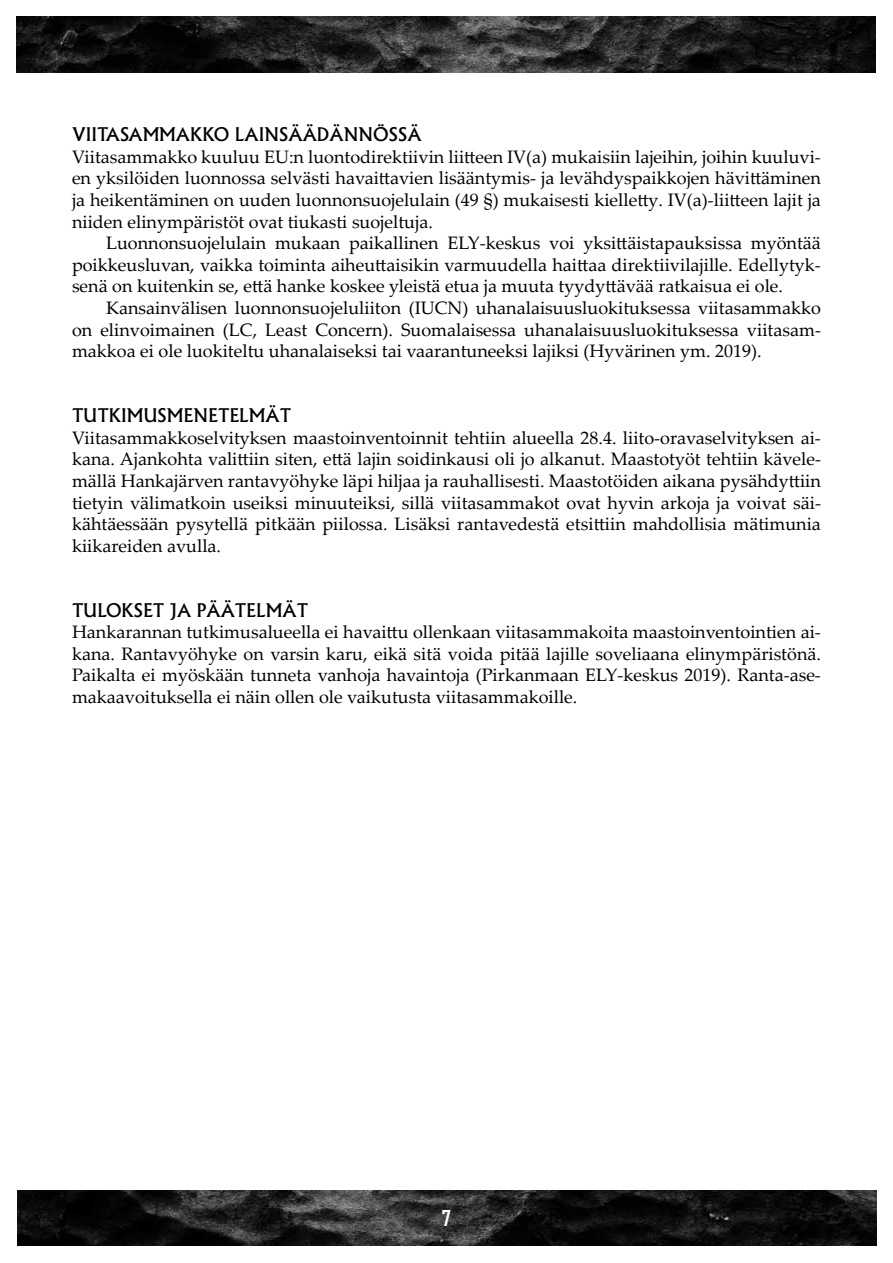
<style>
.page{position:relative;width:893px;height:1263px;background:#fff}
.page>*{position:absolute;margin:0;border:0;box-sizing:border-box;transform-origin:0 0}
.t1{font:700 21px "Agency FB";color:#fff}
.t2{font:18px/21.6px "Palatino Linotype";color:#000;text-align:justify}
.t3{font:500 18px "Albertus";color:#000}
</style>
<div class="page">
<img style="left:17px;top:17px;width:859px;height:55px">
<img style="left:17px;top:1191px;width:859px;height:55px">
<p class="t3" style="left:72px;top:124px;width:118px">V IITASAMMAKK</p>
<p class="t3" style="left:214px;top:124px;width:146px">O LAIN SÄÄDÄNNÖ</p>
<p class="t3" style="left:389px;top:124px;width:34px">SSÄ</p>
<p class="t2" style="left:72px;top:145px;width:750px">Viitasammakko kuuluu EU:n luontodirektiivin liitteen IV(a) mukaisiin lajeihin, joihin kuuluvi&shy;en yksilöiden luonnossa selvästi havaittavien lisääntymis- ja levähdyspaikkojen hävittäminen ja heikentäminen on uuden luonnonsuojelulain (49 §) mukaisesti kielletty. IV(a)-liitteen lajit ja niiden elinympäristöt ovat tiukasti suojeltuja.</p>
<p class="t2" style="left:72px;top:232px;width:750px;text-indent:34px">Luonnonsuojelulain mukaan paikallinen ELY-keskus voi yksittäistapauksissa myöntää poikkeusluvan, vaikka toiminta aiheuttaisikin varmuudella haittaa direktiivilajille. Edellytyk&shy;senä on kuitenkin se, että hanke koskee yleistä etua ja muuta tyydyttävää ratkaisua ei ole.</p>
<p class="t2" style="left:72px;top:296px;width:750px;text-indent:34px">Kansainvälisen luonnonsuojeluliiton (IUCN) uhanalaisuusluokituksessa viitasammakko on elinvoimainen (LC, Least Concern). Suomalaisessa uhanalaisuusluokituksessa viitasam&shy;makkoa ei ole luokiteltu uhanalaiseksi tai vaarantuneeksi lajiksi (Hyvärinen ym. 2019).</p>
<p class="t3" style="left:72px;top:404px;width:215px">TUTKIMUSMEN ETELMÄT</p>
<p class="t2" style="left:72px;top:426px;width:750px">Viitasammakkoselvityksen maastoinventoinnit tehtiin alueella 28.4. liito-oravaselvityksen ai&shy;kana. Ajankohta valittiin siten, että lajin soidinkausi oli jo alkanut. Maastotyöt tehtiin kävele&shy;mällä Hankajärven rantavyöhyke läpi hiljaa ja rauhallisesti. Maastotöiden aikana pysähdyttiin tietyin välimatkoin useiksi minuuteiksi, sillä viitasammakot ovat hyvin arkoja ja voivat säi&shy;kähtäessään pysytellä pitkään piilossa. Lisäksi rantavedestä etsittiin mahdollisia mätimunia kiikareiden avulla.</p>
<p class="t3" style="left:72px;top:599px;width:232px">TULOKSET JA PÄÄT ELMÄT</p>
<p class="t2" style="left:72px;top:620px;width:750px">Hankarannan tutkimusalueella ei havaittu ollenkaan viitasammakoita maastoinventointien ai&shy;kana. Rantavyöhyke on varsin karu, eikä sitä voida pitää lajille soveliaana elinympäristönä.<br>Paikalta ei myöskään tunneta vanhoja havaintoja (Pirkanmaan ELY-keskus 2019). Ranta-ase&shy;makaavoituksella ei näin ollen ole vaikutusta viitasammakoille.</p>
<p class="t1" style="left:442px;top:1205px;width:11px">7</p>
</div>
